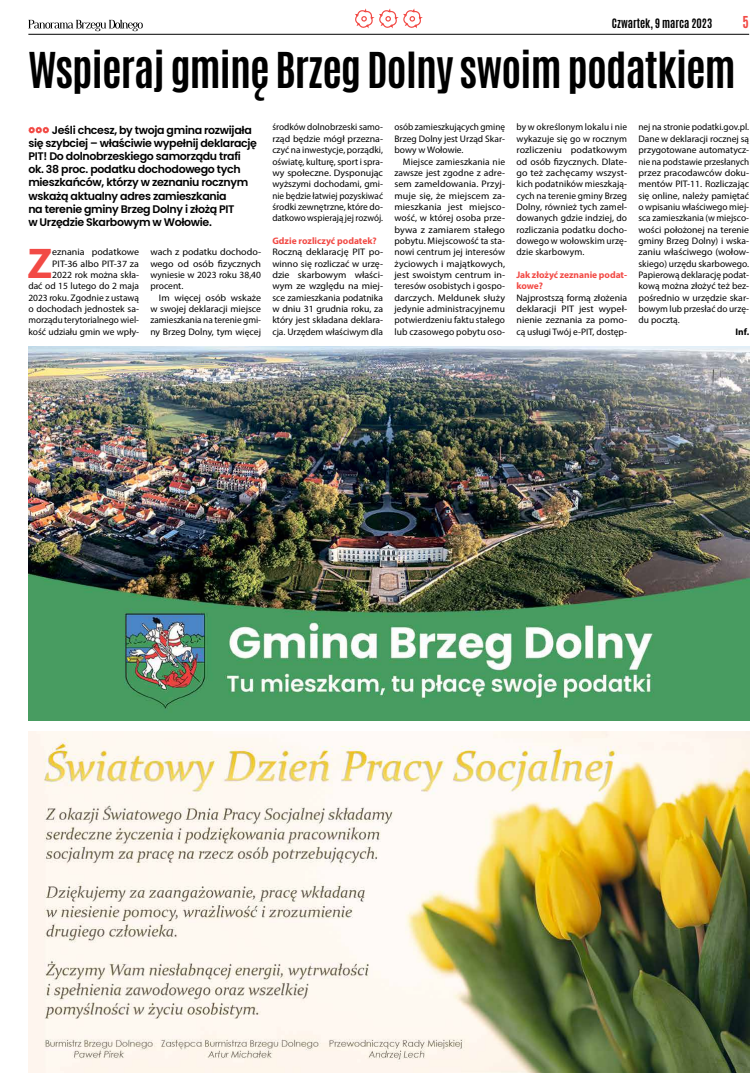
<style>
.page{position:relative;width:752px;height:1092px;background:#fff}
.page>*{position:absolute;margin:0;border:0;box-sizing:border-box;transform-origin:0 0}
.t1{font:700 43.1px "Myriad Pro";color:#f24a45}
.t2{font:700 42px "Antonio";letter-spacing:-.02em;color:#000}
.t3{font:700 14px "Antonio";color:#f24a45}
.t4{font:600 11px/13.2px "Poppins";letter-spacing:-.03em;color:#000}
.t5{font:700 11px "Antonio";color:#000}
.t6{font:9.5px/11.3px "Myriad Pro";color:#000;text-align:justify}
.t7{font:9.5px/11.3px "Myriad Pro";color:#000;text-align:justify;scale:1.05 1}
.t8{font:700 9.5px/11.3px "Myriad Pro";color:#f24a45}
.t9{font:700 9.5px "Myriad Pro";color:#000}
</style>
<div class="page">
<svg style="left:28px;top:20px;width:115px;height:11px"></svg>
<hr style="left:28px;top:34px;width:720px;height:1px;background:#000">
<svg style="left:355px;top:8px;width:68px;height:21px"></svg>
<img style="left:28px;top:731px;width:720px;height:340px">
<svg style="left:28px;top:126px;width:21px;height:7px"></svg>
<img style="left:28px;top:346px;width:720px;height:374px">
<p class="t5" style="left:611px;top:16px;width:102px">Czwartek, 9 marca 2023</p>
<h3 class="t3" style="left:742px;top:12px;width:8px">5</h3>
<h2 class="t2" style="left:28px;top:40px;width:708px">Wspieraj gminę Brzeg Dolny swoim podatkiem</h2>
<p class="t4" style="left:28px;top:123px;width:230px;text-indent:23px">Jeśli chcesz, by twoja gmina rozwijała się szybciej – właściwie wypełnij deklarację PIT! Do dolnobrzeskiego samorządu trafi ok. 38 proc. podatku dochodowego tych mieszkańców, którzy w zeznaniu rocznym wskażą aktualny adres zamieszkania<br>na terenie gminy Brzeg Dolny i złożą PIT<br>w Urzędzie Skarbowym w Wołowie.</p>
<p class="t6" style="left:272px;top:121px;width:112px">środków dolnobrzeski samo&shy;rząd będzie mógł przezna&shy;czyć na inwestycje, porządki, oświatę, kulturę, sport i spra&shy;wy społeczne. Dysponując wyższymi dochodami, gmi&shy;nie będzie łatwiej pozyskiwać środki zewnętrzne, które do&shy;datkowo wspierają jej rozwój.</p>
<p class="t8" style="left:272px;top:235px;width:106px">Gdzie rozliczyć podatek?</p>
<p class="t7" style="left:272px;top:246px;width:107px">Roczną deklarację PIT po&shy;winno się rozliczać w urzę&shy;dzie skarbowym właści&shy;wym ze względu na miej&shy;sce zamieszkania podatnika w dniu 31 grudnia roku, za który jest składana deklara&shy;cja. Urzędem właściwym dla</p>
<p class="t6" style="left:394px;top:121px;width:112px">osób zamieszkujących gminę Brzeg Dolny jest Urząd Skar&shy;bowy w Wołowie.</p>
<p class="t6" style="left:394px;top:155px;width:112px;text-indent:9px">Miejsce zamieszkania nie zawsze jest zgodne z adre&shy;sem zameldowania. Przyj&shy;muje się, że miejscem za&shy;mieszkania jest miejsco&shy;wość, w której osoba prze&shy;bywa z zamiarem stałego pobytu. Miejscowość ta sta&shy;nowi centrum jej interesów życiowych i majątkowych, jest swoistym centrum in&shy;teresów osobistych i gospo&shy;darczych. Meldunek służy jedynie administracyjnemu potwierdzeniu faktu stałego lub czasowego pobytu oso-</p>
<p class="t6" style="left:516px;top:121px;width:112px">by w określonym lokalu i nie wykazuje się go w rocznym rozliczeniu podatkowym od osób fizycznych. Dlate&shy;go też zachęcamy wszyst&shy;kich podatników mieszkają&shy;cych na terenie gminy Brzeg Dolny, również tych zamel&shy;dowanych gdzie indziej, do rozliczania podatku docho&shy;dowego w wołowskim urzę&shy;dzie skarbowym.</p>
<p class="t8" style="left:516px;top:269px;width:112px">Jak złożyć zeznanie podat&shy;kowe?</p>
<p class="t6" style="left:516px;top:291px;width:112px">Najprostszą formą złożenia deklaracji PIT jest wypeł&shy;nienie zeznania za pomo&shy;cą usługi Twój e-PIT, dostęp-</p>
<p class="t6" style="left:638px;top:121px;width:112px">nej na stronie podatki.gov.pl.<br>Dane w deklaracji rocznej są przygotowane automatycz&shy;nie na podstawie przesłanych przez pracodawców doku&shy;mentów PIT-11. Rozliczając się online, należy pamiętać o wpisaniu właściwego miej&shy;sca zamieszkania (w miejsco&shy;wości położonej na terenie gminy Brzeg Dolny) i wska&shy;zaniu właściwego (wołow&shy;skiego) urzędu skarbowego.<br>Papierową deklarację podat&shy;kową można złożyć też bez&shy;pośrednio w urzędzie skar&shy;bowym lub przesłać do urzę&shy;du pocztą.</p>
<p class="t9" style="left:735px;top:325px;width:15px">Inf.</p>
<p class="t7" style="left:28px;top:246px;width:107px;text-align:right">eznania podatkowe<br>PIT-36 albo PIT-37 za<br>2022 rok można skła-<br>dać od 15 lutego do 2 maja<br>2023 roku. Zgodnie z ustawą o dochodach jednostek sa&shy;morządu terytorialnego wiel&shy;kość udziału gmin we wpły-</p>
<p class="t7" style="left:150px;top:246px;width:107px">wach z podatku dochodo&shy;wego od osób fizycznych wyniesie w 2023 roku 38,40 procent.</p>
<h1 class="t1" style="left:27px;top:235px;width:26px">Z</h1>
<p class="t7" style="left:150px;top:291px;width:107px;text-indent:9px">Im więcej osób wskaże w swojej deklaracji miejsce zamieszkania na terenie gmi&shy;ny Brzeg Dolny, tym więcej</p>
</div>
